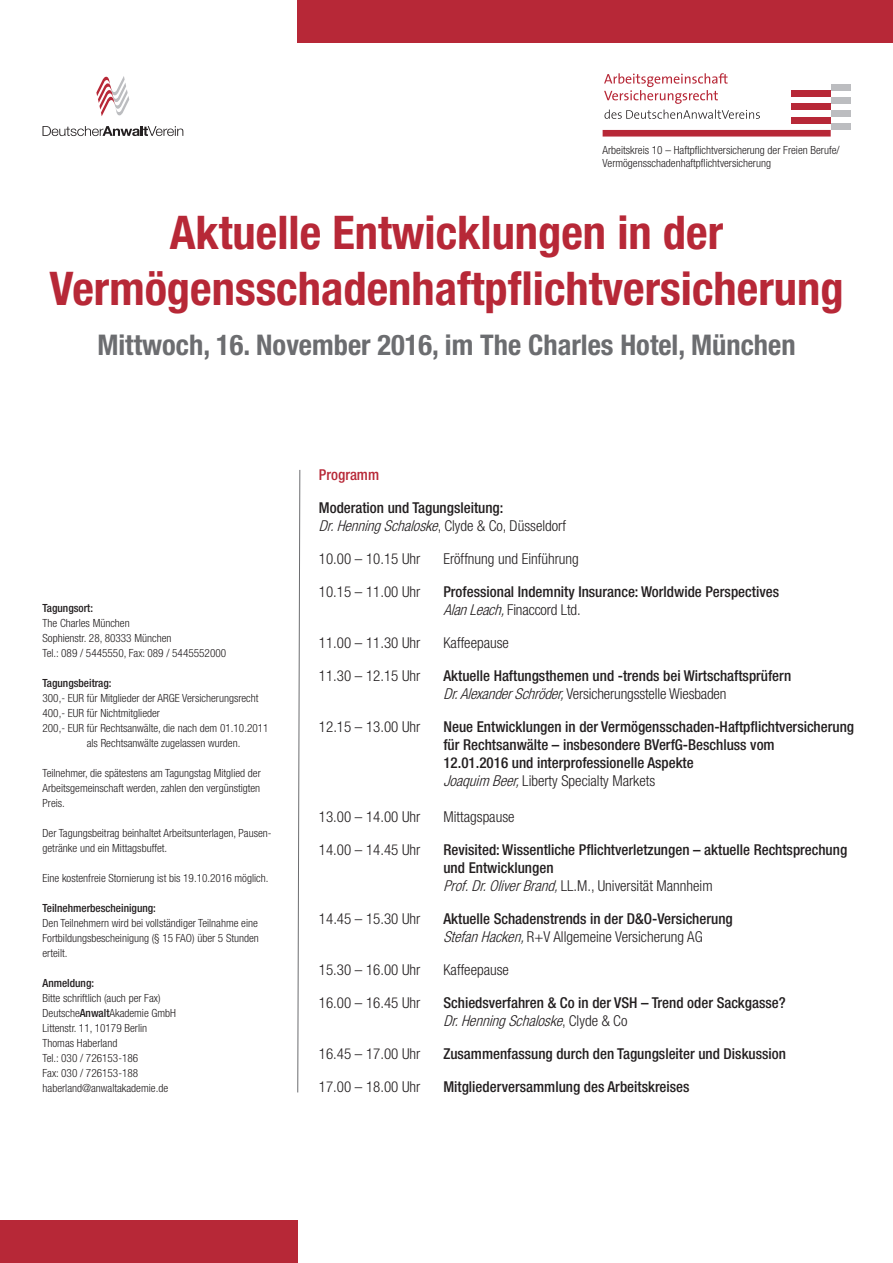
<style>
.page{position:relative;width:893px;height:1263px;background:#fff}
.page>*{position:absolute;margin:0;border:0;box-sizing:border-box;transform-origin:0 0}
.t1{font:700 condensed 46.5px/55.8px "Helvetica Neue";color:#b72837;text-align:center}
.t2{font:700 condensed 28.5px "Helvetica Neue";color:#6c6d70}
.t3{font:500 condensed 15px/18px "Helvetica Neue";color:#231f20}
.t4{font:300 condensed 15px "Helvetica Neue";color:#231f20}
.t5{font:500 condensed 15px "Helvetica Neue";color:#b72837}
.t6{font:300 condensed 11.25px/15px "Helvetica Neue";color:#231f20}
.t7{font:500 condensed 11.25px "Helvetica Neue";color:#231f20}
.s1{font-weight:500}
.s2{font-weight:300;font-style:italic}
.s3{font-weight:300}
</style>
<div class="page">
<div style="left:298px;top:0;width:595px;height:43px;background:#b72837"></div>
<div style="left:0;top:1220px;width:298px;height:43px;background:#b72837"></div>
<svg style="left:297px;top:470px;width:4px;height:623px"></svg>
<svg style="left:43px;top:126px;width:140px;height:10px"></svg>
<svg style="left:96px;top:76px;width:33px;height:40px"></svg>
<svg style="left:604px;top:73px;width:124px;height:31px"></svg>
<div style="left:831px;top:84px;width:19px;height:6px;background:#bcbdc0"></div>
<div style="left:791px;top:90px;width:40px;height:7px;background:#b72837"></div>
<div style="left:831px;top:97px;width:19px;height:7px;background:#bcbdc0"></div>
<div style="left:791px;top:104px;width:40px;height:6px;background:#b72837"></div>
<div style="left:831px;top:110px;width:19px;height:7px;background:#bcbdc0"></div>
<div style="left:791px;top:117px;width:40px;height:6px;background:#b72837"></div>
<div style="left:831px;top:123px;width:19px;height:7px;background:#bcbdc0"></div>
<svg style="left:603px;top:130px;width:228px;height:7px;background:#bb3544"></svg>
<svg style="left:604px;top:110px;width:156px;height:9px"></svg>
<p class="t6" style="left:603px;top:143px;width:239px;line-height:13.5px">Arbeitskreis 10 – Haftpflichtversicherung der Freien Berufe/<br>Vermögensschadenhaftpflichtversicherung</p>
<h1 class="t1" style="left:49px;top:204px;width:796px">Aktuelle Entwicklungen in der<br>Vermögensschadenhaftpflichtversicherung</h1>
<h2 class="t2" style="left:97px;top:328px;width:700px">Mittwoch, 16. November 2016, im The Charles Hotel, München</h2>
<p class="t7" style="left:43px;top:602px;width:52px">Tagungsort:</p>
<p class="t6" style="left:43px;top:616px;width:185px">The Charles München<br>Sophienstr. 28, 80333 München<br>Tel.: 089 / 5445550, Fax: 089 / 5445552000</p>
<p class="t7" style="left:43px;top:677px;width:71px">Tagungsbeitrag:</p>
<p class="t6" style="left:43px;top:691px;width:218px">300,- EUR für Mitglieder der ARGE Versicherungsrecht</p>
<p class="t6" style="left:43px;top:706px;width:119px">400,- EUR für Nichtmitglieder</p>
<p class="t6" style="left:43px;top:721px;width:228px">200,- EUR für Rechtsanwälte, die nach dem 01.10.2011</p>
<p class="t6" style="left:87px;top:736px;width:155px">als Rechtsanwälte zugelassen wurden.</p>
<p class="t6" style="left:43px;top:766px;width:220px;text-align:justify">Teilnehmer, die spätestens am Tagungstag Mitglied der Arbeitsgemeinschaft werden, zahlen den vergünstigten Preis.</p>
<p class="t6" style="left:43px;top:826px;width:231px">Der Tagungsbeitrag beinhaltet Arbeitsunterlagen, Pausen&shy;getränke und ein Mittagsbuffet.</p>
<p class="t6" style="left:43px;top:871px;width:227px">Eine kostenfreie Stornierung ist bis 19.10.2016 möglich.</p>
<p class="t7" style="left:43px;top:902px;width:115px">Teilnehmerbescheinigung:</p>
<p class="t6" style="left:43px;top:916px;width:218px;text-align:justify">Den Teilnehmern wird bei vollständiger Teilnahme eine Fortbildungsbescheinigung (§ 15 FAO) über 5 Stunden erteilt.</p>
<p class="t7" style="left:43px;top:977px;width:53px">Anmeldung:</p>
<p class="t6" style="left:43px;top:991px;width:135px">Bitte schriftlich (auch per Fax)<br>Deutsche<span class="s1">Anwalt</span>Akademie GmbH<br>Littenstr. 11, 10179 Berlin<br>Thomas Haberland<br>Tel.: 030 / 726153-186<br>Fax: 030 / 726153-188 haberland@anwaltakademie.de</p>
<h3 class="t5" style="left:319px;top:466px;width:62px">Programm</h3>
<h3 class="t3" style="left:319px;top:499px;width:249px">Moderation und Tagungsleitung:<br><span class="s2">Dr.HenningSchaloske</span><span class="s3">, C l y d e &amp; C o , D ü s s e l d o r f</span></h3>
<h3 class="t4" style="left:319px;top:550px;width:103px">10.00 – 10.15 Uhr</h3>
<h3 class="t4" style="left:443px;top:550px;width:137px">Eröffnung und Einführung</h3>
<h3 class="t4" style="left:319px;top:583px;width:103px">10.15 – 11.00 Uhr</h3>
<h3 class="t3" style="left:443px;top:583px;width:337px">Professional Indemnity Insurance: Worldwide Perspectives<br><span class="s2">AlanLeach,</span><span class="s3">Finaccord Ltd.</span></h3>
<h3 class="t4" style="left:319px;top:634px;width:103px">11.00 – 11.30 Uhr</h3>
<h3 class="t4" style="left:443px;top:634px;width:67px">Kaffeepause</h3>
<h3 class="t4" style="left:319px;top:667px;width:103px">11.30 – 12.15 Uhr</h3>
<h3 class="t3" style="left:443px;top:667px;width:349px">Aktuelle Haftungsthemen und -trends bei Wirtschaftsprüfern<br><span class="s2">Dr.AlexanderSchröder,</span><span class="s3">Versicherungsstelle Wiesbaden</span></h3>
<h3 class="t4" style="left:319px;top:718px;width:103px">12.15 – 13.00 Uhr</h3>
<h3 class="t3" style="left:443px;top:718px;width:412px">Neue Entwicklungen in der Vermögensschaden-Haftpflichtversicherung für Rechtsanwälte – insbesondere BVerfG-Beschluss vom<br>12.01.2016 und interprofessionelle Aspekte<br><span class="s2">Joaquim Beer,</span><span class="s3">Liberty Specialty Markets</span></h3>
<h3 class="t4" style="left:319px;top:808px;width:103px">13.00 – 14.00 Uhr</h3>
<h3 class="t4" style="left:443px;top:808px;width:73px">Mittagspause</h3>
<h3 class="t4" style="left:319px;top:841px;width:103px">14.00 – 14.45 Uhr</h3>
<h3 class="t3" style="left:443px;top:841px;width:405px">Revisited: Wissentliche Pflichtverletzungen – aktuelle Rechtsprechung und Entwicklungen<br><span class="s2">Prof.Dr.OliverBrand,</span><span class="s3">LL.M., Universität Mannheim</span></h3>
<h3 class="t4" style="left:319px;top:910px;width:103px">14.45 – 15.30 Uhr</h3>
<h3 class="t3" style="left:443px;top:910px;width:291px">Aktuelle Schadenstrends in der D&amp;O-Versicherung<br><span class="s2">StefanHacken,</span><span class="s3">R+V Allgemeine Versicherung AG</span></h3>
<h3 class="t4" style="left:319px;top:961px;width:103px">15.30 – 16.00 Uhr</h3>
<h3 class="t4" style="left:443px;top:961px;width:67px">Kaffeepause</h3>
<h3 class="t4" style="left:319px;top:994px;width:103px">16.00 – 16.45 Uhr</h3>
<h3 class="t3" style="left:443px;top:994px;width:344px">Schiedsverfahren &amp; Co in der VSH – Trend oder Sackgasse?<br><span class="s2">Dr.HenningSchaloske</span><span class="s3">, C l y d e &amp; C o</span></h3>
<h3 class="t4" style="left:319px;top:1045px;width:103px">16.45 – 17.00 Uhr</h3>
<h3 class="t3" style="left:443px;top:1045px;width:344px">Zusammenfassung durch den Tagungsleiter und Diskussion</h3>
<h3 class="t4" style="left:319px;top:1078px;width:103px">17.00 – 18.00 Uhr</h3>
<h3 class="t3" style="left:443px;top:1078px;width:248px">Mitgliederversammlung des Arbeitskreises</h3>
</div>
